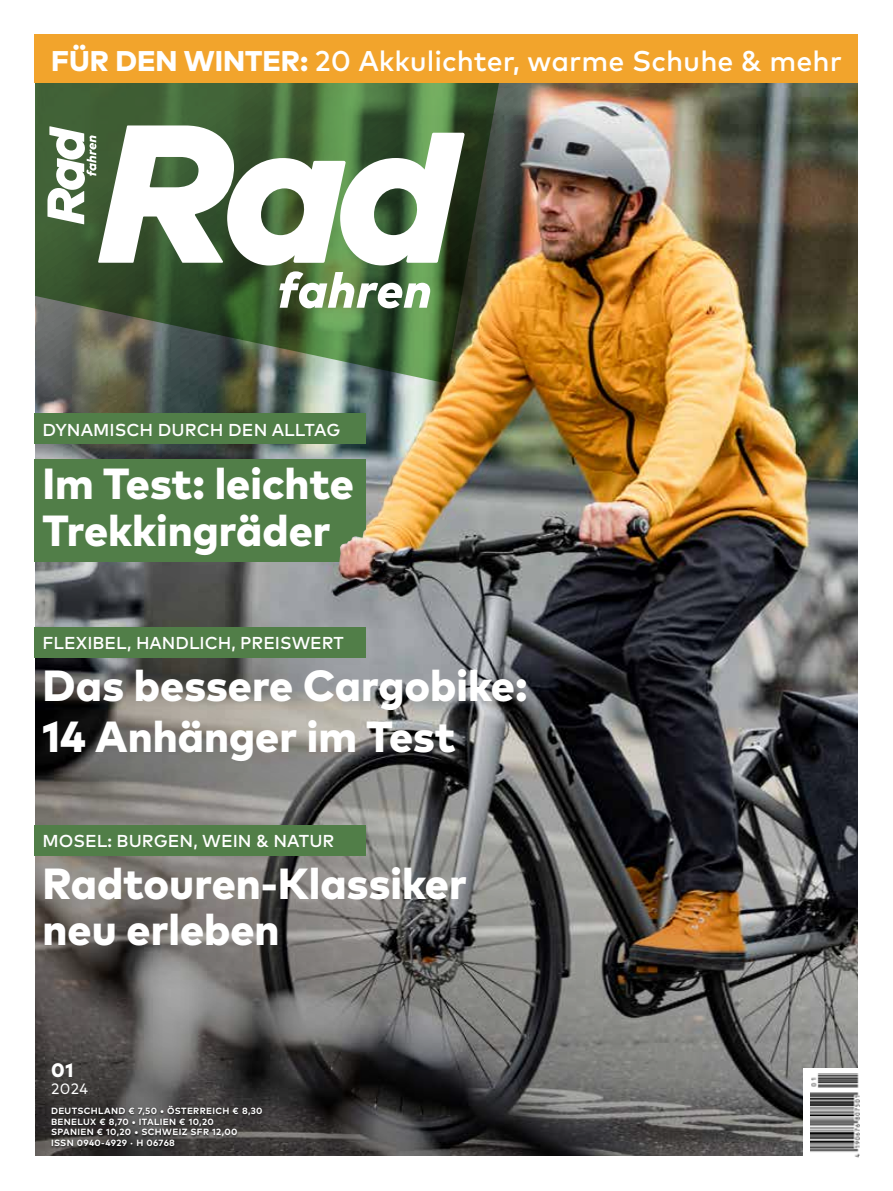
<style>
.page{position:relative;width:893px;height:1191px;background:#fff}
.page>*{position:absolute;margin:0;border:0;box-sizing:border-box;transform-origin:0 0}
.t1{font:800 43.5px/46.5px "Mark OT";color:#fff}
.t2{font:500 28.5px "Mark OT";color:#fff}
.t3{font:800 19.5px "Mark OT";color:#fff}
.t4{font:500 17.25px "Mark OT";color:#fff}
.t5{font:15px "Mark OT";color:#fff}
.t6{font:700 9px/10.8px "Mark OT";letter-spacing:.035em;color:#fff}
.s1{font-weight:800}
</style>
<div class="page">
<img style="left:34px;top:83px;width:824px;height:1073px">
<div style="left:50px;top:1103px;width:214px;height:45px;background:#000;opacity:.75"></div>
<img style="left:34px;top:83px;width:526px;height:300px">
<svg style="left:279px;top:271px;width:53px;height:37px"></svg>
<svg style="left:47px;top:125px;width:418px;height:140px"></svg>
<div style="left:34px;top:34px;width:833px;height:49px;background:#f2a42c"></div>
<div style="left:34px;top:460px;width:332px;height:102px;background:#517e48"></div>
<div style="left:34px;top:414px;width:332px;height:30px;background:#517e48"></div>
<div style="left:34px;top:627px;width:332px;height:31px;background:#517e48"></div>
<div style="left:34px;top:825px;width:332px;height:30px;background:#517e48"></div>
<img style="left:332px;top:251px;width:209px;height:344px">
<div style="left:859px;top:0;width:34px;height:1191px;background:#fff"></div>
<div style="left:804px;top:1068px;width:89px;height:123px;background:#fff"></div>
<img style="left:811px;top:1073px;width:48px;height:84px">
<h2 class="t2" style="left:51px;top:42px;width:792px"><span class="s1">FÜR DEN WINTER:</span> 20 Akkulichter, warme Schuhe &amp; mehr</h2>
<h3 class="t4" style="left:43px;top:418px;width:299px">DYNAMISCH DURCH DEN ALLTAG</h3>
<h1 class="t1" style="left:43px;top:459px;width:313px">Im Test: leichte<br>Trekkingräder</h1>
<h3 class="t4" style="left:43px;top:632px;width:303px">FLEXIBEL, HANDLICH, PREISWERT</h3>
<h1 class="t1" style="left:43px;top:659px;width:487px;line-height:50.7px">Das bessere Cargobike:<br>14 Anhänger im Test</h1>
<h3 class="t4" style="left:43px;top:830px;width:293px">MOSEL: BURGEN, WEIN &amp; NATUR</h3>
<h1 class="t1" style="left:43px;top:859px;width:426px">Radtouren-Klassiker neu erleben</h1>
<h3 class="t3" style="left:51px;top:1057px;width:24px">01</h3>
<h3 class="t5" style="left:51px;top:1079px;width:39px">2024</h3>
<p class="t6" style="left:51px;top:1105px;width:213px">DEUTSCHLAND € 7,50 • ÖSTERREICH € 8,30<br>BENELUX € 8,70 • ITALIEN € 10,20<br>SPANIEN € 10,20 • SCHWEIZ SFR 12,00<br>ISSN 0940-4929 · H 06768</p>
</div>
